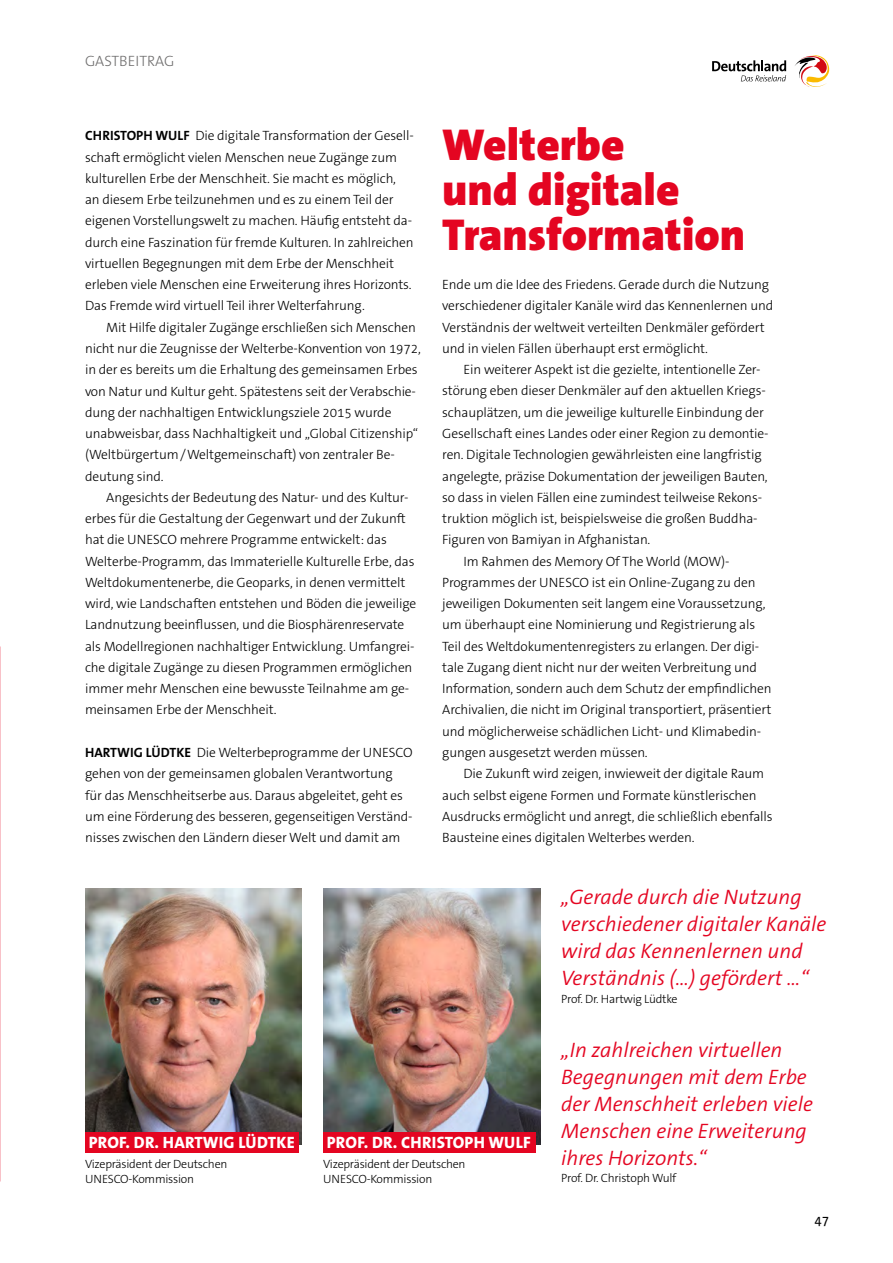
<style>
.page{position:relative;width:893px;height:1263px;background:#fff}
.page>*{position:absolute;margin:0;border:0;box-sizing:border-box;transform-origin:0 0}
.t1{font:900 45px/45px "The Sans LP9";color:#e40521}
.t2{font:21px/27px "The Sans LP4 Se Lig IT";color:#e40521}
.Namen_bfh{font:16.5px "The Sans LP8 Ex Bld";letter-spacing:.015em;color:#fff}
.Copy_ohne_Einzug{font:13.5px/21.3px "The Sans LP3 Lig";letter-spacing:-.01em;color:#000}
.t3{font:13.5px "The Sans LP5 Plain";color:#000}
.Namen_bfh-2{font:12px/14.4px "The Sans LP3 Lig";letter-spacing:-.02em;color:#000}
.s1{font-family:"The Sans LP7 Bld"}
</style>
<div class="page">
<img style="left:85px;top:889px;width:217px;height:255px">
<img style="left:323px;top:889px;width:217px;height:255px">
<div style="left:85px;top:1132px;width:214px;height:20px;background:#e40521"></div>
<div style="left:323px;top:1132px;width:212px;height:20px;background:#e40521"></div>
<svg style="left:795px;top:55px;width:34px;height:32px"></svg>
<svg style="left:712px;top:60px;width:74px;height:21px"></svg>
<p class="Copy_ohne_Einzug" style="left:85px;top:125px;width:330px"><span class="s1">CHRISTOPH WULF</span> Die digitale Transformation der Gesell-</p>
<p class="Copy_ohne_Einzug" style="left:85px;top:146px;width:330px">schaft ermöglicht vielen Menschen neue Zugänge zum kulturellen Erbe der Menschheit. Sie macht es möglich, an diesem Erbe teilzunehmen und es zu einem Teil der eigenen Vorstellungswelt zu machen. Häufig entsteht da&shy;durch eine Faszination für fremde Kulturen. In zahlreichen virtuellen Begegnungen mit dem Erbe der Menschheit erleben viele Menschen eine Erweiterung ihres Horizonts.<br>Das Fremde wird virtuell Teil ihrer Welterfahrung.</p>
<p class="Copy_ohne_Einzug" style="left:85px;top:317px;width:337px;text-indent:21px">Mit Hilfe digitaler Zugänge erschließen sich Menschen nicht nur die Zeugnisse der Welterbe-Konvention von 1972, in der es bereits um die Erhaltung des gemeinsamen Erbes von Natur und Kultur geht. Spätestens seit der Verabschie&shy;dung der nachhaltigen Entwicklungsziele 2015 wurde unabweisbar, dass Nachhaltigkeit und „Global Citizenship“ (Weltbürgertum/Weltgemeinschaft) von zentraler Be&shy;deutung sind.</p>
<p class="Copy_ohne_Einzug" style="left:85px;top:487px;width:333px;text-indent:21px">Angesichts der Bedeutung des Natur- und des Kultur&shy;erbes für die Gestaltung der Gegenwart und der Zukunft hat die UNESCO mehrere Programme entwickelt: das Welterbe-Programm, das Immaterielle Kulturelle Erbe, das Weltdokumentenerbe, die Geoparks, in denen vermittelt wird, wie Landschaften entstehen und Böden die jeweilige Landnutzung beeinflussen, und die Biosphärenreservate als Modellregionen nachhaltiger Entwicklung. Umfangrei&shy;che digitale Zugänge zu diesen Programmen ermöglichen immer mehr Menschen eine bewusste Teilnahme am ge&shy;meinsamen Erbe der Menschheit.</p>
<p class="Copy_ohne_Einzug" style="left:85px;top:742px;width:329px"><span class="s1">HARTWIG LÜDTKE</span> Die Welterbeprogramme der UNESCO</p>
<p class="Copy_ohne_Einzug" style="left:85px;top:763px;width:329px">gehen von der gemeinsamen globalen Verantwortung für das Menschheitserbe aus. Daraus abgeleitet, geht es um eine Förderung des besseren, gegenseitigen Verständ&shy;nisses zwischen den Ländern dieser Welt und damit am</p>
<h1 class="t1" style="left:442px;top:122px;width:304px">Welterbe<br>und digitale<br>Transformation</h1>
<p class="Copy_ohne_Einzug" style="left:442px;top:274px;width:333px">Ende um die Idee des Friedens. Gerade durch die Nutzung verschiedener digitaler Kanäle wird das Kennenlernen und Verständnis der weltweit verteilten Denkmäler gefördert und in vielen Fällen überhaupt erst ermöglicht.</p>
<p class="Copy_ohne_Einzug" style="left:442px;top:359px;width:328px;text-indent:21px">Ein weiterer Aspekt ist die gezielte, intentionelle Zer&shy;störung eben dieser Denkmäler auf den aktuellen Kriegs&shy;schauplätzen, um die jeweilige kulturelle Einbindung der Gesellschaft eines Landes oder einer Region zu demontie&shy;ren. Digitale Technologien gewährleisten eine langfristig angelegte, präzise Dokumentation der jeweiligen Bauten, so dass in vielen Fällen eine zumindest teilweise Rekons&shy;truktion möglich ist, beispielsweise die großen Buddha-Figuren von Bamiyan in Afghanistan.</p>
<p class="Copy_ohne_Einzug" style="left:442px;top:550px;width:331px;text-indent:21px">Im Rahmen des Memory Of The World (MOW)- Programmes der UNESCO ist ein Online-Zugang zu den jeweiligen Dokumenten seit langem eine Voraussetzung, um überhaupt eine Nominierung und Registrierung als Teil des Weltdokumentenregisters zu erlangen. Der digi&shy;tale Zugang dient nicht nur der weiten Verbreitung und Information, sondern auch dem Schutz der empfindlichen Archivalien, die nicht im Original transportiert, präsentiert und möglicherweise schädlichen Licht- und Klimabedin&shy;gungen ausgesetzt werden müssen.</p>
<p class="Copy_ohne_Einzug" style="left:442px;top:763px;width:332px;text-indent:21px">Die Zukunft wird zeigen, inwieweit der digitale Raum auch selbst eigene Formen und Formate künstlerischen Ausdrucks ermöglicht und anregt, die schließlich ebenfalls Bausteine eines digitalen Welterbes werden.</p>
<h2 class="t2" style="left:561px;top:884px;width:267px">„Gerade durch die Nutzung verschiedener digitaler Kanäle wird das Kennenlernen und<br>Verständnis (...) gefördert ...“</h2>
<p class="Namen_bfh-2" style="left:561px;top:992px;width:118px">Prof. Dr. Hartwig Lüdtke</p>
<p class="Namen_bfh" style="left:89px;top:1132px;width:207px">PROF. DR. HARTWIG LÜDTKE</p>
<p class="Namen_bfh" style="left:327px;top:1132px;width:205px">PROF. DR. CHRISTOPH WULF</p>
<p class="Namen_bfh-2" style="left:85px;top:1157px;width:144px">Vizepräsident der Deutschen<br>UNESCO-Kommission</p>
<p class="Namen_bfh-2" style="left:323px;top:1157px;width:144px">Vizepräsident der Deutschen<br>UNESCO-Kommission</p>
<h2 class="t2" style="left:561px;top:1037px;width:253px">„In zahlreichen virtuellen<br>Begegnungen mit dem Erbe der Menschheit erleben viele<br>Menschen eine Erweiterung ihres Horizonts.“</h2>
<p class="Namen_bfh-2" style="left:561px;top:1171px;width:117px">Prof. Dr. Christoph Wulf</p>
<p class="t3" style="left:814px;top:1211px;width:16px">47</p>
</div>
